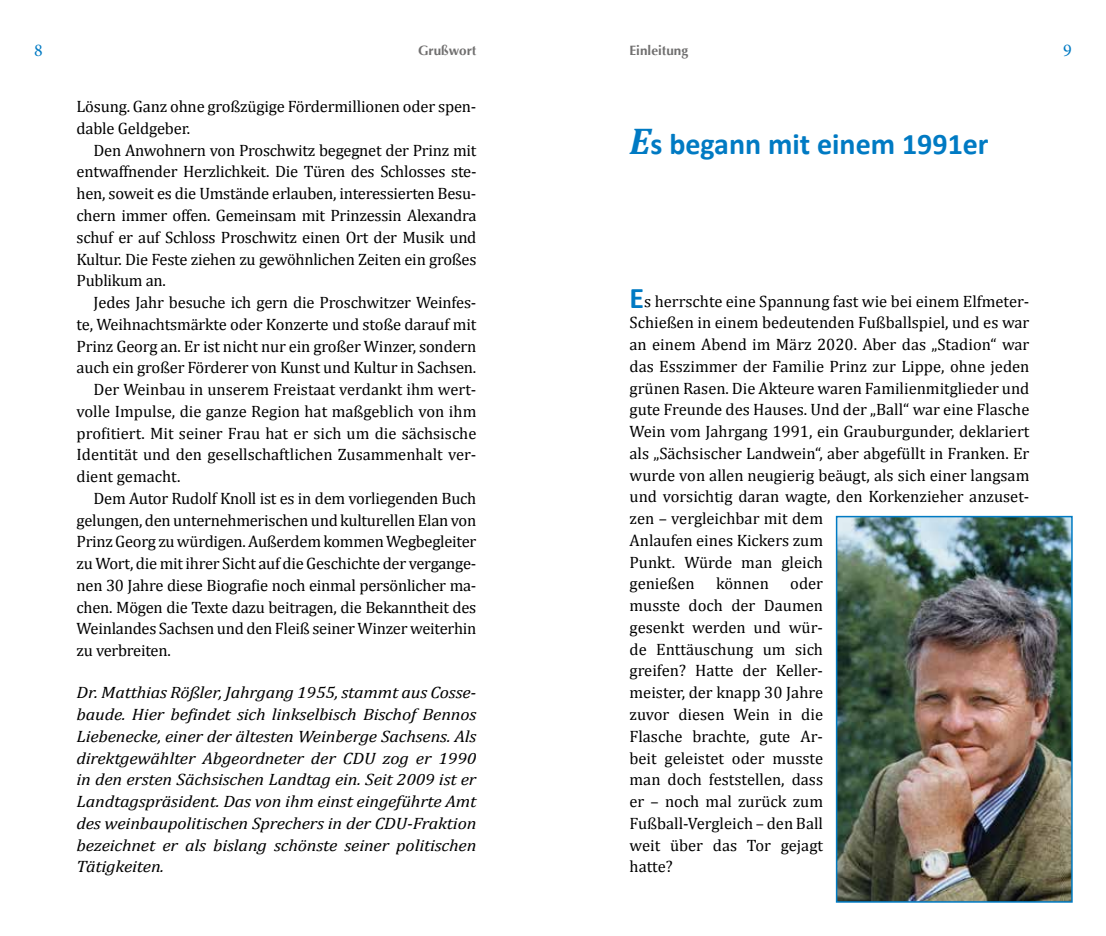
<style>
.page{position:relative;width:1106px;height:936px;background:#fff}
.page>*{position:absolute;margin:0;border:0;box-sizing:border-box;transform-origin:0 0}
.t1{font:700 30px "Calibri";color:#007ac3}
.t2{font:18px "Minion Pro";color:#007ac3}
.t3{font:16.5px/21.8px "Cambria";letter-spacing:-.01em;color:#000}
.t4{font:italic 16.5px/21.8px "Cambria";letter-spacing:-.01em;color:#000;text-align:justify;scale:1.1 1}
.t5{font:700 13.5px "Optima";color:#706f6f}
.s1{font-family:"Cambria";font-style:italic;font-size:37.5px}
.s2{font-family:"Calibri";font-weight:700;font-size:30px;color:#007ac3}
</style>
<div class="page">
<img style="left:838px;top:519px;width:231px;height:380px">
<div style="left:835px;top:516px;width:237px;height:386px;border:2px solid #007ac3"></div>
<p class="t2" style="left:34px;top:38px;width:10px">8</p>
<p class="t5" style="left:418px;top:43px;width:60px">Grußwort</p>
<p class="t2" style="left:1063px;top:38px;width:10px">9</p>
<p class="t5" style="left:629px;top:43px;width:60px">Einleitung</p>
<p class="t3" style="left:77px;top:96px;width:399px">Lösung. Ganz ohne großzügige Fördermillionen oder spen&shy;dable Geldgeber.</p>
<p class="t3" style="left:77px;top:139px;width:401px;text-align:justify;text-indent:17px">Den Anwohnern von Proschwitz begegnet der Prinz mit entwaffnender Herzlichkeit. Die Türen des Schlosses ste&shy;hen, soweit es die Umstände erlauben, interessierten Besu&shy;chern immer offen. Gemeinsam mit Prinzessin Alexandra schuf er auf Schloss Proschwitz einen Ort der Musik und Kultur. Die Feste ziehen zu gewöhnlichen Zeiten ein großes Publikum an.</p>
<p class="t3" style="left:94px;top:291px;width:384px">Jedes Jahr besuche ich gern die Proschwitzer Weinfes-</p>
<p class="t3" style="left:77px;top:313px;width:401px">te, Weihnachtsmärkte oder Konzerte und stoße darauf mit</p>
<p class="t3" style="left:77px;top:335px;width:401px">Prinz Georg an. Er ist nicht nur ein großer Winzer, sondern</p>
<p class="t3" style="left:77px;top:357px;width:401px">auch ein großer Förderer von Kunst und Kultur in Sachsen.</p>
<p class="t3" style="left:94px;top:378px;width:384px">Der Weinbau in unserem Freistaat verdankt ihm wert-</p>
<p class="t3" style="left:77px;top:400px;width:401px">volle Impulse, die ganze Region hat maßgeblich von ihm</p>
<p class="t3" style="left:77px;top:422px;width:401px">profitiert. Mit seiner Frau hat er sich um die sächsische</p>
<p class="t3" style="left:77px;top:444px;width:401px">Identität und den gesellschaftlichen Zusammenhalt ver-</p>
<p class="t3" style="left:77px;top:465px;width:105px">dient gemacht.</p>
<p class="t3" style="left:94px;top:487px;width:384px">Dem Autor Rudolf Knoll ist es in dem vorliegenden Buch</p>
<p class="t3" style="left:77px;top:509px;width:401px">gelungen, den unternehmerischen und kulturellen Elan von</p>
<p class="t3" style="left:77px;top:531px;width:401px">Prinz Georg zu würdigen. Außerdem kommen Wegbegleiter</p>
<p class="t3" style="left:77px;top:552px;width:401px">zu Wort, die mit ihrer Sicht auf die Geschichte der vergange-</p>
<p class="t3" style="left:77px;top:574px;width:401px">nen 30 Jahre diese Biografie noch einmal persönlicher ma-</p>
<p class="t3" style="left:77px;top:596px;width:401px">chen. Mögen die Texte dazu beitragen, die Bekanntheit des</p>
<p class="t3" style="left:77px;top:617px;width:401px">Weinlandes Sachsen und den Fleiß seiner Winzer weiterhin</p>
<p class="t3" style="left:77px;top:639px;width:96px">zu verbreiten.</p>
<p class="t4" style="left:77px;top:681px;width:365px">Dr. Matthias Rößler, Jahrgang 1955, stammt aus Cosse&shy;baude. Hier befindet sich linkselbisch Bischof Bennos Liebenecke, einer der ältesten Weinberge Sachsens. Als direktgewählter Abgeordneter der CDU zog er 1990 in den ersten Sächsischen Landtag ein. Seit 2009 ist er Landtagspräsident. Das von ihm einst eingeführte Amt des weinbaupolitischen Sprechers in der CDU-Fraktion bezeichnet er als bislang schönste seiner politischen Tätigkeiten.</p>
<h1 class="t1" style="left:629px;top:126px;width:360px"><span class="s1">E</span>s begann mit einem 1991er</h1>
<p class="t3" style="left:629px;top:290px;width:401px"><span class="s2">E</span>s herrschte eine Spannung fast wie bei einem Elfmeter-Schießen in einem bedeutenden Fußballspiel, und es war an einem Abend im März 2020. Aber das „Stadion“ war das Esszimmer der Familie Prinz zur Lippe, ohne jeden grünen Rasen. Die Akteure waren Familienmitglieder und gute Freunde des Hauses. Und der „Ball“ war eine Flasche Wein vom Jahrgang 1991, ein Grauburgunder, deklariert als „Sächsischer Landwein“, aber abgefüllt in Franken. Er wurde von allen neugierig beäugt, als sich einer langsam und vorsichtig daran wagte, den Korkenzieher anzuset&shy;zen – vergleichbar mit dem<br>Anlaufen eines Kickers zum<br>Punkt. Würde man gleich<br>genießen</p>
<p class="t3" style="left:629px;top:573px;width:195px;text-align:justify;text-indent:161px">oder musste doch der Daumen gesenkt werden und wür&shy;de Enttäuschung um sich greifen? Hatte der Keller&shy;meister, der knapp 30 Jahre zuvor diesen Wein in die Flasche brachte, gute Ar&shy;beit geleistet oder musste man doch feststellen, dass er – noch mal zurück zum Fußball-Vergleich – den Ball weit über das Tor gejagt hatte?</p>
<p class="t3" style="left:716px;top:573px;width:54px">können</p>
</div>
